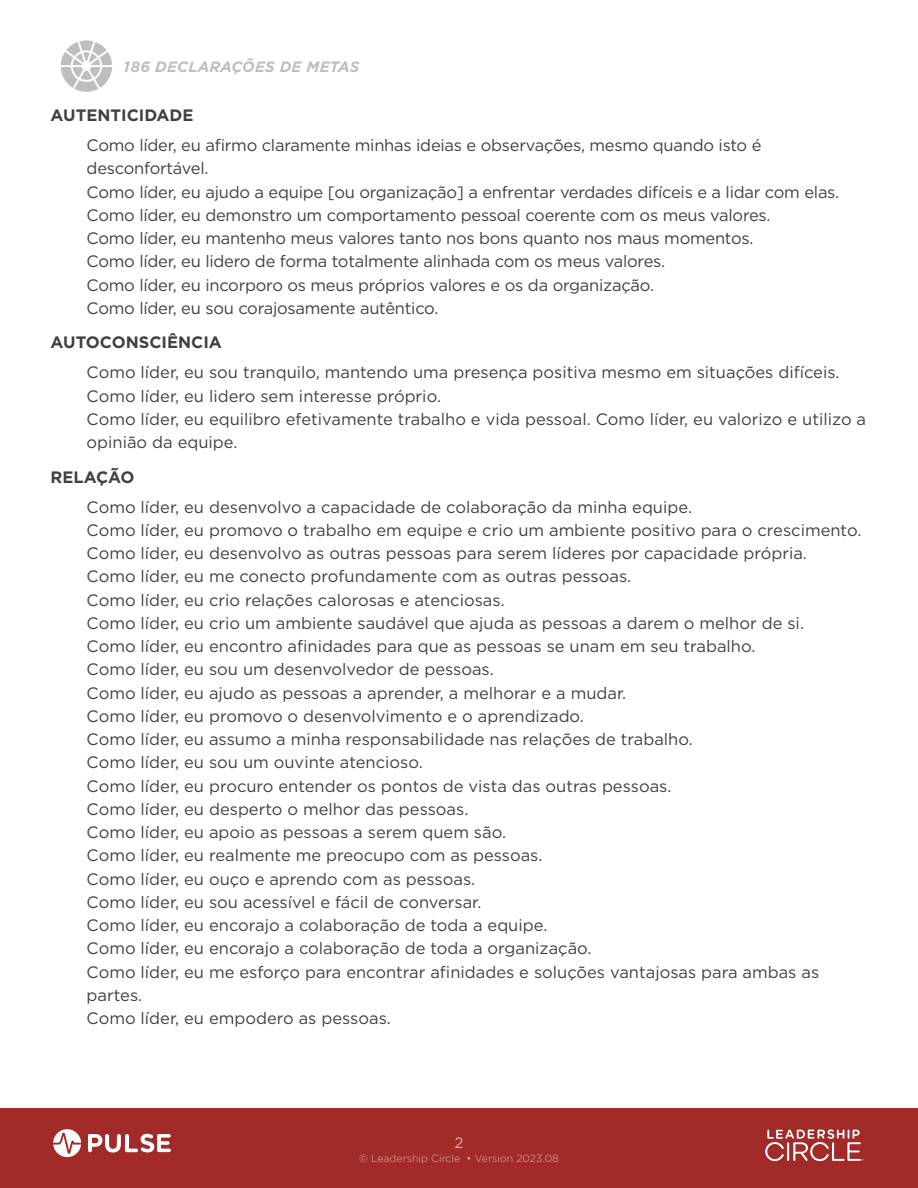
<style>
.page{position:relative;width:918px;height:1188px;background:#fff}
.page>*{position:absolute;margin:0;border:0;box-sizing:border-box;transform-origin:0 0}
.t1{font:16.5px/23.2px "Gotham";color:#414042}
.t2{font:700 16.5px "Gotham";color:#414042}
.t3{font:italic 700 15px "Gotham";letter-spacing:.015em;color:#bcbec0}
.t4{font:15px "Gotham";color:#d0b5a8}
.t5{font:300 10.5px "Gotham";color:#d0b5a8}
</style>
<div class="page">
<svg style="left:61px;top:40px;width:51px;height:52px"></svg>
<div style="left:0;top:1108px;width:918px;height:80px;background:#a22b2a"></div>
<svg style="left:765px;top:1129px;width:98px;height:32px"></svg>
<svg style="left:88px;top:1134px;width:83px;height:19px"></svg>
<svg style="left:53px;top:1129px;width:28px;height:28px"></svg>
<p class="t3" style="left:124px;top:57px;width:237px">186 DECLARAÇÕES DE METAS</p>
<p class="t2" style="left:51px;top:104px;width:144px">AUTENTICIDADE</p>
<p class="t1" style="left:87px;top:133px;width:754px">Como líder, eu afirmo claramente minhas ideias e observações, mesmo quando isto é desconfortável.<br>Como líder, eu ajudo a equipe [ou organização] a enfrentar verdades difíceis e a lidar com elas.<br>Como líder, eu demonstro um comportamento pessoal coerente com os meus valores.<br>Como líder, eu mantenho meus valores tanto nos bons quanto nos maus momentos.<br>Como líder, eu lidero de forma totalmente alinhada com os meus valores.<br>Como líder, eu incorporo os meus próprios valores e os da organização.<br>Como líder, eu sou corajosamente autêntico.</p>
<p class="t2" style="left:51px;top:332px;width:173px">AUTOCONSCIÊNCIA</p>
<p class="t1" style="left:87px;top:361px;width:781px">Como líder, eu sou tranquilo, mantendo uma presença positiva mesmo em situações difíceis.<br>Como líder, eu lidero sem interesse próprio.<br>Como líder, eu equilibro efetivamente trabalho e vida pessoal. Como líder, eu valorizo e utilizo a opinião da equipe.</p>
<p class="t2" style="left:51px;top:466px;width:85px">RELAÇÃO</p>
<p class="t1" style="left:87px;top:495px;width:776px">Como líder, eu desenvolvo a capacidade de colaboração da minha equipe.<br>Como líder, eu promovo o trabalho em equipe e crio um ambiente positivo para o crescimento.<br>Como líder, eu desenvolvo as outras pessoas para serem líderes por capacidade própria.<br>Como líder, eu me conecto profundamente com as outras pessoas.<br>Como líder, eu crio relações calorosas e atenciosas.<br>Como líder, eu crio um ambiente saudável que ajuda as pessoas a darem o melhor de si.<br>Como líder, eu encontro afinidades para que as pessoas se unam em seu trabalho.<br>Como líder, eu sou um desenvolvedor de pessoas.<br>Como líder, eu ajudo as pessoas a aprender, a melhorar e a mudar.<br>Como líder, eu promovo o desenvolvimento e o aprendizado.<br>Como líder, eu assumo a minha responsabilidade nas relações de trabalho.<br>Como líder, eu sou um ouvinte atencioso.<br>Como líder, eu procuro entender os pontos de vista das outras pessoas.<br>Como líder, eu desperto o melhor das pessoas.<br>Como líder, eu apoio as pessoas a serem quem são.<br>Como líder, eu realmente me preocupo com as pessoas.<br>Como líder, eu ouço e aprendo com as pessoas.<br>Como líder, eu sou acessível e fácil de conversar.<br>Como líder, eu encorajo a colaboração de toda a equipe.<br>Como líder, eu encorajo a colaboração de toda a organização.<br>Como líder, eu me esforço para encontrar afinidades e soluções vantajosas para ambas as partes.<br>Como líder, eu empodero as pessoas.</p>
<p class="t4" style="left:455px;top:1133px;width:10px">2</p>
<p class="t5" style="left:359px;top:1152px;width:201px">© Leadership Circle • Version 2023.08</p>
</div>
